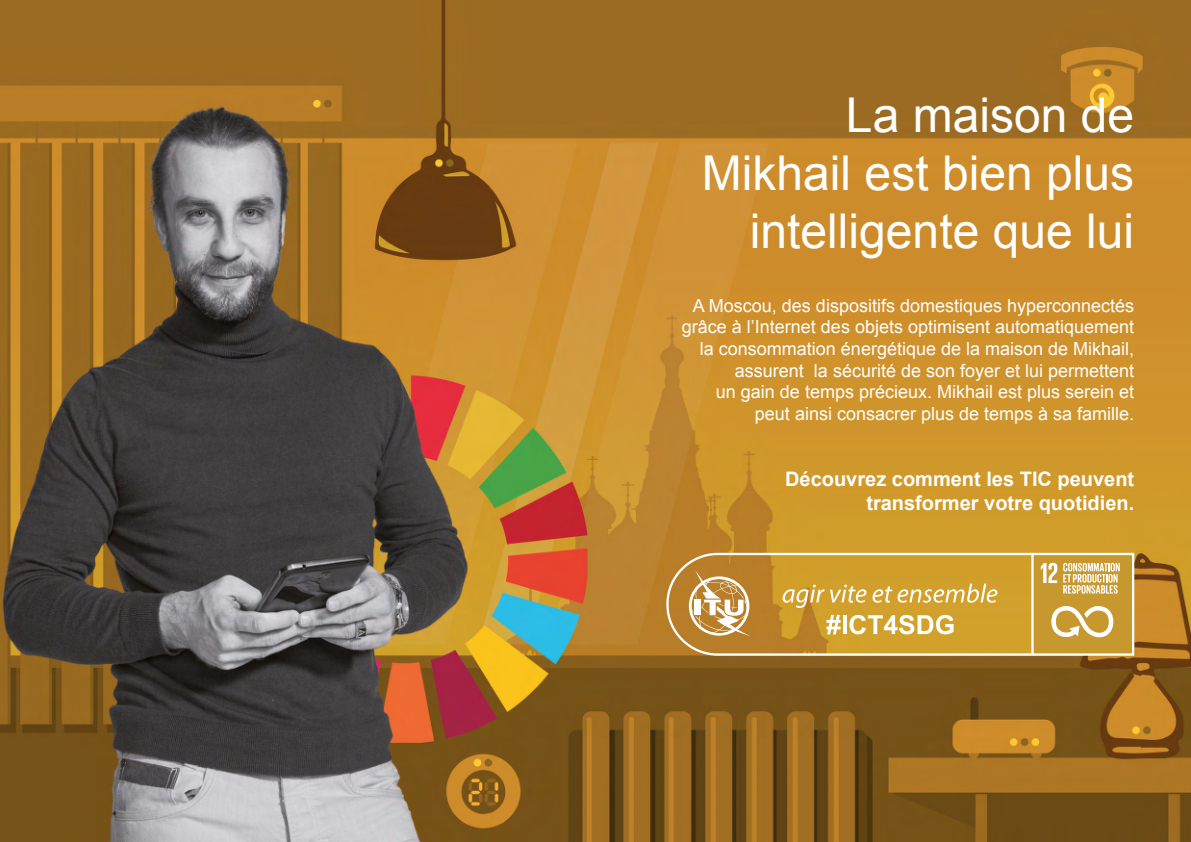
<style>
.page{position:relative;width:1191px;height:842px;background:#fff}
.page>*{position:absolute;margin:0;border:0;box-sizing:border-box;transform-origin:0 0}
.SDGs-title-right{font:48px/57.6px "Arial";color:#fff;text-align:right}
.SDGs-slogan-right{font:700 20px/24px "Arial";color:#fff;text-align:right}
.SDGs-text-right{font:18px/21.6px "Arial";color:#fff;text-align:right}
</style>
<div class="page">
<img style="left:0;top:0;width:1191px;height:842px">
<svg style="left:666px;top:553px;width:468px;height:103px;background:#d0a54c"></svg>
<p class="SDGs-title-right" style="left:702px;top:87px;width:434px">La maison de<br>Mikhail est bien plus intelligente que lui</p>
<p class="SDGs-text-right" style="left:682px;top:295px;width:454px">A Moscou, des dispositifs domestiques hyperconnectés grâce à l’Internet des objets optimisent automatiquement la consommation énergétique de la maison de Mikhail, assurent la sécurité de son foyer et lui permettent<br>un gain de temps précieux. Mikhail est plus serein et peut ainsi consacrer plus de temps à sa famille.</p>
<p class="SDGs-slogan-right" style="left:785px;top:468px;width:350px">Découvrez comment les TIC peuvent transformer votre quotidien.</p>
</div>
